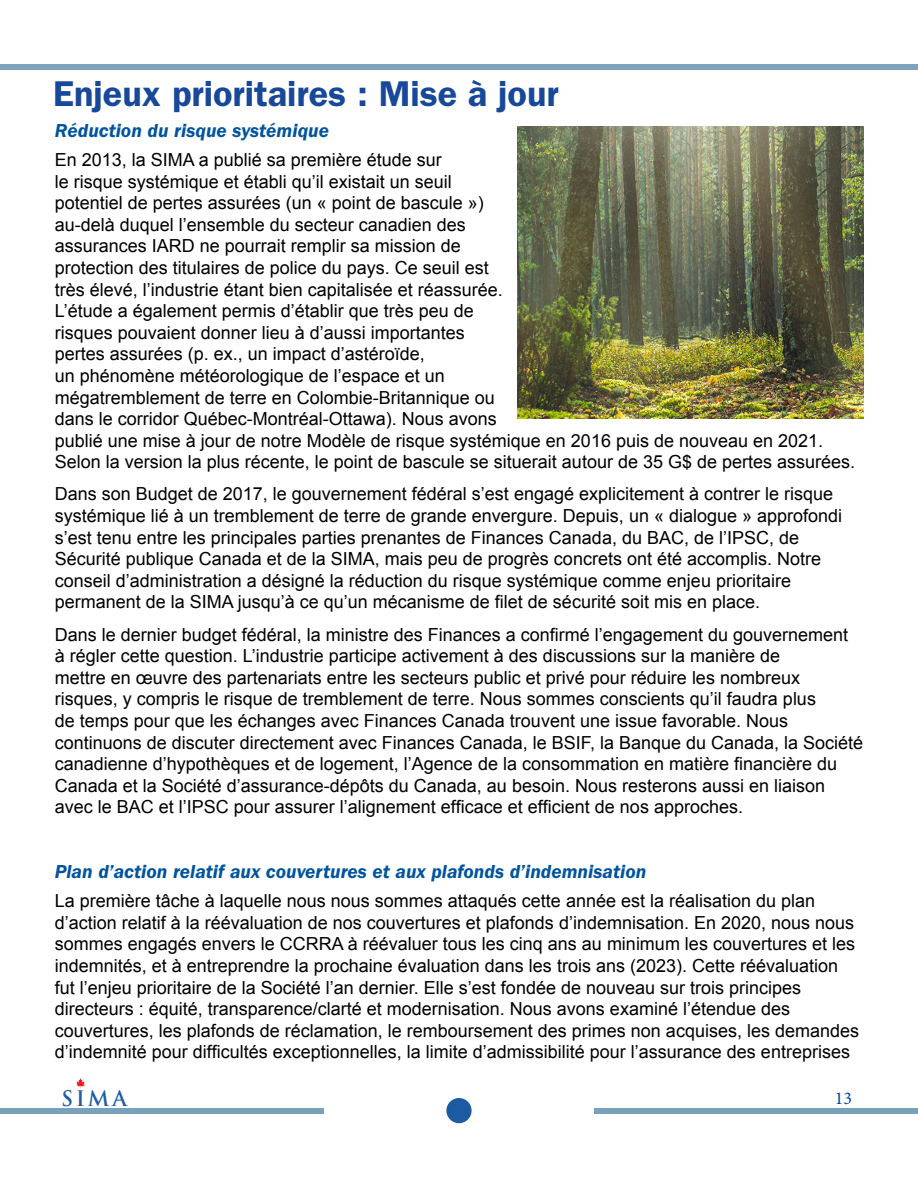
<style>
.page{position:relative;width:918px;height:1188px;background:#fff}
.page>*{position:absolute;margin:0;border:0;box-sizing:border-box;transform-origin:0 0}
.t1{font:600 36px "ITC Franklin Gothic Std";color:#174899}
.t2{font:700 20.85px "Trajan Pro";color:#1f5da3}
.t3{font:italic 600 19.5px "ITC Franklin Gothic Std";color:#00549e}
.t4{font:18px/21.6px "Arial";color:#000}
.t5{font:18px "Minion Pro";color:#00459e}
</style>
<div class="page">
<div style="left:0;top:64px;width:918px;height:5px;background:#7fa4be"></div>
<div style="left:0;top:1108px;width:323px;height:6px;background:#7aa1bc"></div>
<div style="left:595px;top:1108px;width:323px;height:6px;background:#7aa1bc"></div>
<div style="left:446px;top:1098px;width:26px;height:25px;background:#1c5ba2;border-radius:50%"></div>
<svg style="left:76px;top:1078px;width:9px;height:10px"></svg>
<img style="left:517px;top:126px;width:347px;height:293px">
<h1 class="t1" style="left:53px;top:73px;width:507px">Enjeux prioritaires : Mise à jour</h1>
<p class="t3" style="left:55px;top:119px;width:276px">Réduction du risque systémique</p>
<p class="t4" style="left:55px;top:149px;width:802px">En 2013, la SIMA a publié sa première étude sur<br>le risque systémique et établi qu’il existait un seuil<br>potentiel de pertes assurées (un « point de bascule »)<br>au-delà duquel l’ensemble du secteur canadien des<br>assurances IARD ne pourrait remplir sa mission de<br>protection des titulaires de police du pays. Ce seuil est<br>très élevé, l’industrie étant bien capitalisée et réassurée.<br>L’étude a également permis d’établir que très peu de<br>risques pouvaient donner lieu à d’aussi importantes<br>pertes assurées (p. ex., un impact d’astéroïde,<br>un phénomène météorologique de l’espace et un<br>mégatremblement de terre en Colombie-Britannique ou<br>dans le corridor Québec-Montréal-Ottawa). Nous avons<br>publié une mise à jour de notre Modèle de risque systémique en 2016 puis de nouveau en 2021.<br>Selon la version la plus récente, le point de bascule se situerait autour de 35 G$ de pertes assurées.</p>
<p class="t4" style="left:55px;top:484px;width:789px">Dans son Budget de 2017, le gouvernement fédéral s’est engagé explicitement à contrer le risque systémique lié à un tremblement de terre de grande envergure. Depuis, un « dialogue » approfondi s’est tenu entre les principales parties prenantes de Finances Canada, du BAC, de l’IPSC, de Sécurité publique Canada et de la SIMA, mais peu de progrès concrets ont été accomplis. Notre conseil d’administration a désigné la réduction du risque systémique comme enjeu prioritaire permanent de la SIMA jusqu’à ce qu’un mécanisme de filet de sécurité soit mis en place.</p>
<p class="t4" style="left:55px;top:624px;width:810px">Dans le dernier budget fédéral, la ministre des Finances a confirmé l’engagement du gouvernement<br>à régler cette question. L’industrie participe activement à des discussions sur la manière de<br>mettre en œuvre des partenariats entre les secteurs public et privé pour réduire les nombreux risques, y compris le risque de tremblement de terre. Nous sommes conscients qu’il faudra plus<br>de temps pour que les échanges avec Finances Canada trouvent une issue favorable. Nous continuons de discuter directement avec Finances Canada, le BSIF, la Banque du Canada, la Société canadienne d’hypothèques et de logement, l’Agence de la consommation en matière financière du Canada et la Société d’assurance-dépôts du Canada, au besoin. Nous resterons aussi en liaison avec le BAC et l’IPSC pour assurer l’alignement efficace et efficient de nos approches.</p>
<p class="t3" style="left:55px;top:861px;width:593px">Plan d’action relatif aux couvertures et aux plafonds d’indemnisation</p>
<p class="t4" style="left:55px;top:890px;width:806px">La première tâche à laquelle nous nous sommes attaqués cette année est la réalisation du plan d’action relatif à la réévaluation de nos couvertures et plafonds d’indemnisation. En 2020, nous nous sommes engagés envers le CCRRA à réévaluer tous les cinq ans au minimum les couvertures et les indemnités, et à entreprendre la prochaine évaluation dans les trois ans (2023). Cette réévaluation fut l’enjeu prioritaire de la Société l’an dernier. Elle s’est fondée de nouveau sur trois principes directeurs : équité, transparence/clarté et modernisation. Nous avons examiné l’étendue des couvertures, les plafonds de réclamation, le remboursement des primes non acquises, les demandes d’indemnité pour difficultés exceptionnelles, la limite d’admissibilité pour l’assurance des entreprises</p>
<p class="t2" style="left:61px;top:1085px;width:67px">SIMA</p>
<p class="t5" style="left:835px;top:1086px;width:19px">13</p>
</div>
